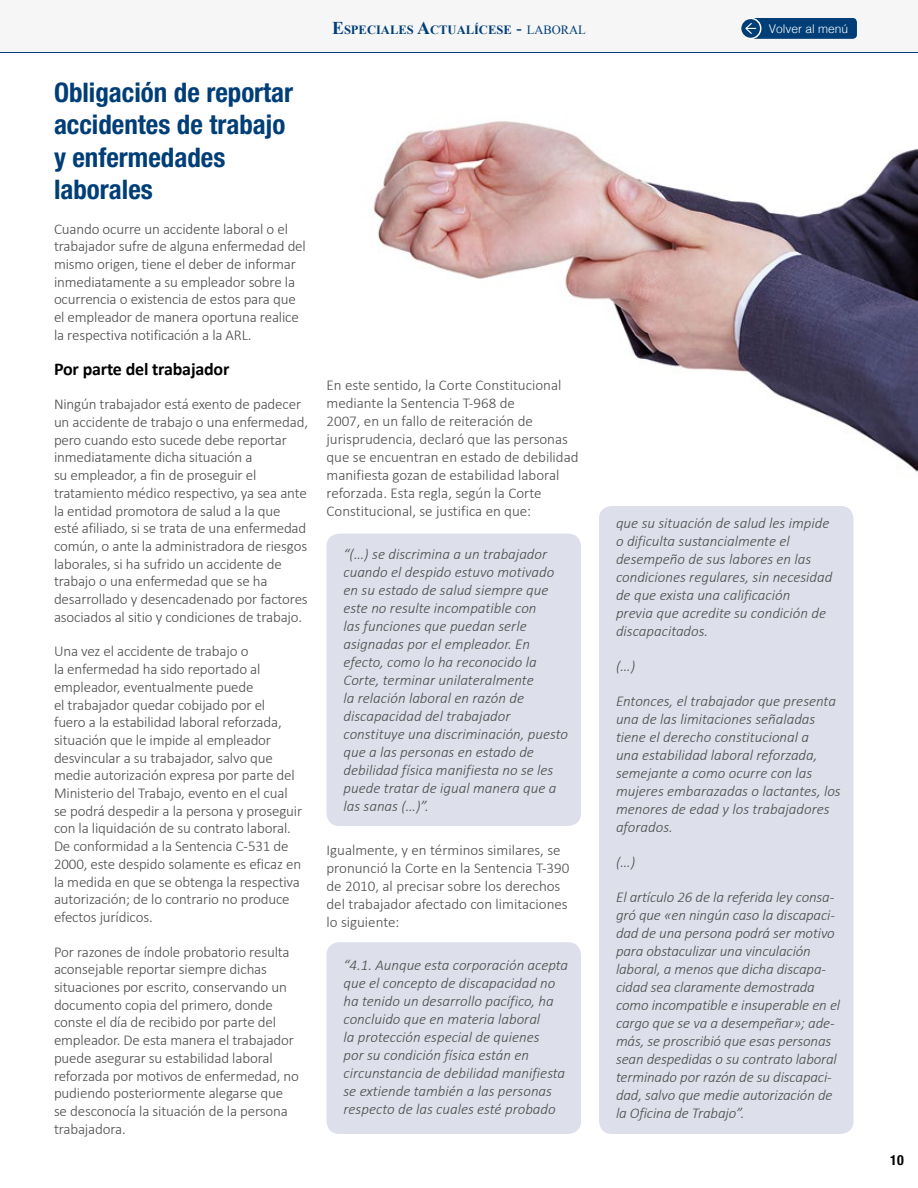
<style>
.page{position:relative;width:918px;height:1188px;background:#fff}
.page>*{position:absolute;margin:0;border:0;box-sizing:border-box;transform-origin:0 0}
.t1{font:700 condensed 27px/32.4px "Helvetica Neue LT Pro";color:#003e77}
.t2{font:700 18px "Calibri";letter-spacing:-.01em;color:#000}
.t3{font:300 15px/17.7px "Calibri";letter-spacing:-.01em;color:#4a4a49}
.t4{font:italic 300 15px/18px "Calibri";color:#4a4a49}
.t5{font:700 condensed 13.95px "Helvetica Neue LT Std";color:#000}
.t6{font:700 12.6px "Times New Roman";color:#003e77}
.t7{font:300 12px "Helvetica";color:#fff}
.s1{font-size:18px}
.s2{font-weight:400;font-size:18px}
.s3{font-weight:400}
</style>
<div class="page">
<div style="left:0;top:0;width:918px;height:53px;background:#f6f6f6"></div>
<hr style="left:0;top:52px;width:918px;height:1px;background:#003e77">
<svg style="left:741px;top:18px;width:20px;height:20px"></svg>
<div style="left:740px;top:18px;width:21px;height:21px;border:2px solid #fff;border-radius:50%"></div>
<svg style="left:744px;top:18px;width:113px;height:21px"></svg>
<div style="left:326px;top:534px;width:255px;height:292px;background:#dde0eb;border-radius:13px"></div>
<div style="left:326px;top:942px;width:255px;height:192px;background:#dde0eb;border-radius:13px"></div>
<div style="left:599px;top:506px;width:255px;height:628px;background:#dde0eb;border-radius:13px"></div>
<img style="left:373px;top:121px;width:545px;height:351px">
<h1 class="t1" style="left:54px;top:76px;width:241px">Obligación de reportar accidentes de trabajo y enfermedades laborales</h1>
<p class="t3" style="left:54px;top:219px;width:253px">Cuando ocurre un accidente laboral o el trabajador sufre de alguna enfermedad del mismo origen, tiene el deber de informar inmediatamente a su empleador sobre la ocurrencia o existencia de estos para que el empleador de manera oportuna realice la respectiva notificación a la ARL.</p>
<p class="t2" style="left:54px;top:357px;width:177px">Por parte del trabajador</p>
<p class="t3" style="left:54px;top:395px;width:256px">Ningún trabajador está exento de padecer un accidente de trabajo o una enfermedad, pero cuando esto sucede debe reportar inmediatamente dicha situación a<br>su empleador, a fin de proseguir el tratamiento médico respectivo, ya sea ante la entidad promotora de salud a la que esté afiliado, si se trata de una enfermedad común, o ante la administradora de riesgos laborales, si ha sufrido un accidente de trabajo o una enfermedad que se ha desarrollado y desencadenado por factores asociados al sitio y condiciones de trabajo.</p>
<p class="t3" style="left:54px;top:642px;width:250px">Una vez el accidente de trabajo o<br>la enfermedad ha sido reportado al empleador, eventualmente puede<br>el trabajador quedar cobijado por el<br>fuero a la estabilidad laboral reforzada, situación que le impide al empleador desvincular a su trabajador, salvo que medie autorización expresa por parte del Ministerio del Trabajo, evento en el cual se podrá despedir a la persona y proseguir con la liquidación de su contrato laboral.<br>De conformidad a la Sentencia C-531 de 2000, este despido solamente es eficaz en la medida en que se obtenga la respectiva autorización; de lo contrario no produce efectos jurídicos.</p>
<p class="t3" style="left:54px;top:942px;width:247px">Por razones de índole probatorio resulta aconsejable reportar siempre dichas situaciones por escrito, conservando un documento copia del primero, donde conste el día de recibido por parte del empleador. De esta manera el trabajador puede asegurar su estabilidad laboral reforzada por motivos de enfermedad, no pudiendo posteriormente alegarse que se desconocía la situación de la persona trabajadora.</p>
<p class="t6" style="left:332px;top:21px;width:255px"><span class="s1">E</span>SPECIALES <span class="s1">A</span>CTUALÍCESE <span class="s2">-</span> <span class="s3">LABORAL</span></p>
<p class="t7" style="left:769px;top:18px;width:81px">Volver al menú</p>
<p class="t3" style="left:327px;top:375px;width:254px">En este sentido, la Corte Constitucional mediante la Sentencia T-968 de<br>2007, en un fallo de reiteración de jurisprudencia, declaró que las personas que se encuentran en estado de debilidad manifiesta gozan de estabilidad laboral reforzada. Esta regla, según la Corte Constitucional, se justifica en que:</p>
<p class="t4" style="left:344px;top:545px;width:226px">“(…) se discrimina a un trabajador cuando el despido estuvo motivado en su estado de salud siempre que este no resulte incompatible con<br>las funciones que puedan serle asignadas por el empleador. En efecto, como lo ha reconocido la<br>Corte, terminar unilateralmente<br>la relación laboral en razón de discapacidad del trabajador constituye una discriminación, puesto que a las personas en estado de debilidad física manifiesta no se les puede tratar de igual manera que a las sanas (…)”.</p>
<p class="t3" style="left:327px;top:840px;width:244px">Igualmente, y en términos similares, se pronunció la Corte en la Sentencia T-390 de 2010, al precisar sobre los derechos del trabajador afectado con limitaciones lo siguiente:</p>
<p class="t4" style="left:344px;top:956px;width:226px">“4.1. Aunque esta corporación acepta que el concepto de discapacidad no ha tenido un desarrollo pacífico, ha concluido que en materia laboral<br>la protección especial de quienes<br>por su condición física están en circunstancia de debilidad manifiesta se extiende también a las personas respecto de las cuales esté probado</p>
<p class="t4" style="left:616px;top:514px;width:218px">que su situación de salud les impide o dificulta sustancialmente el desempeño de sus labores en las condiciones regulares, sin necesidad de que exista una calificación<br>previa que acredite su condición de discapacitados.</p>
<p class="t4" style="left:616px;top:657px;width:21px">(…)</p>
<p class="t4" style="left:616px;top:692px;width:226px">Entonces, el trabajador que presenta una de las limitaciones señaladas tiene el derecho constitucional a<br>una estabilidad laboral reforzada, semejante a como ocurre con las mujeres embarazadas o lactantes, los menores de edad y los trabajadores aforados.</p>
<p class="t4" style="left:616px;top:853px;width:21px">(…)</p>
<p class="t4" style="left:616px;top:888px;width:226px">El artículo 26 de la referida ley consa&shy;gró que «en ningún caso la discapaci&shy;dad de una persona podrá ser motivo para obstaculizar una vinculación laboral, a menos que dicha discapa&shy;cidad sea claramente demostrada como incompatible e insuperable en el cargo que se va a desempeñar»; ade&shy;más, se proscribió que esas personas sean despedidas o su contrato laboral terminado por razón de su discapaci&shy;dad, salvo que medie autorización de la Oficina de Trabajo”.</p>
<p class="t5" style="left:890px;top:1152px;width:15px">10</p>
</div>
